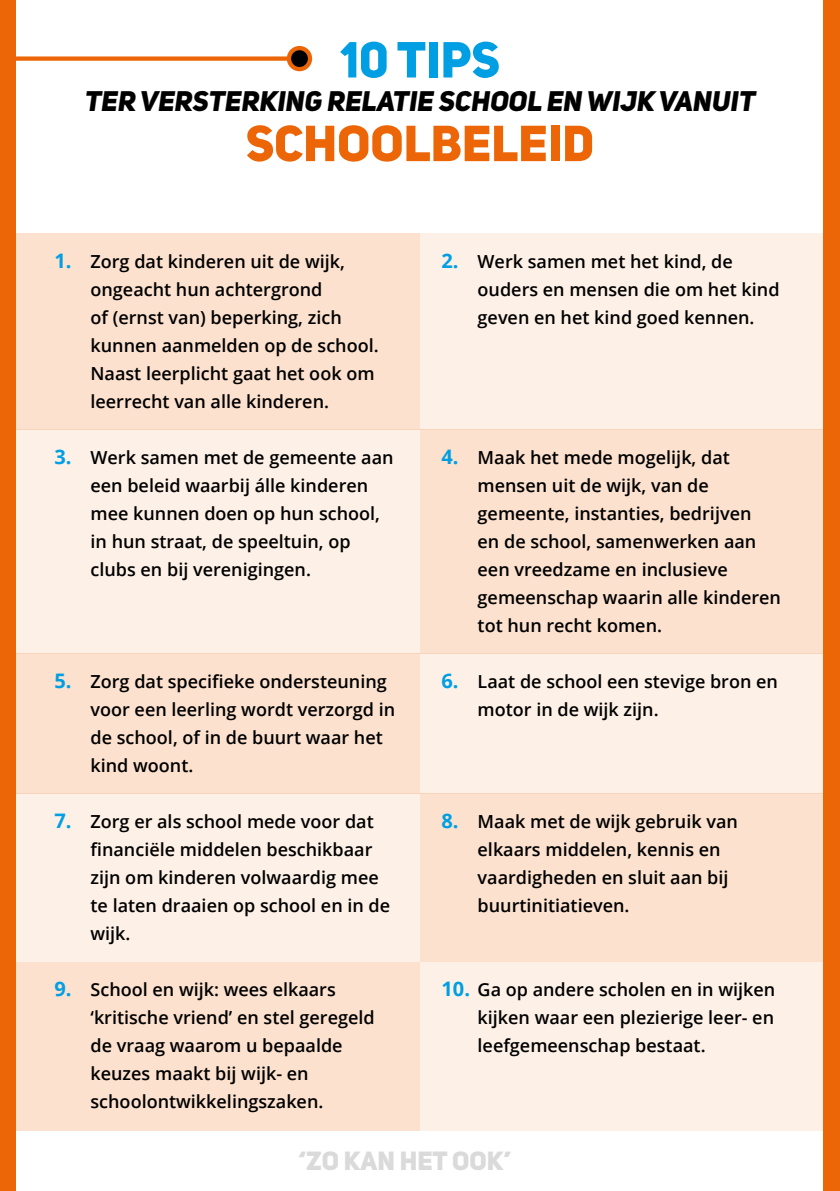
<style>
.page{position:relative;width:840px;height:1191px;background:#fff}
.page>*{position:absolute;margin:0;border:0;box-sizing:border-box;transform-origin:0 0}
.t1{font:50px "Uni Sans Heavy CAPS";color:#ec6608}
.t2{font:50px "Uni Sans Heavy CAPS";color:#009fe3}
.t3{font:28px "Uni Sans Heavy Italic CAPS";color:#000}
.t4{font:26px "Uni Sans Heavy CAPS";color:#dadada}
.t5{font:600 18px/28px "Open Sans";color:#000}
.s1{font-weight:700;font-size:20px;color:#009fe3}
</style>
<div class="page">
<div style="left:8px;top:233px;width:412px;height:197px;background:#fbe1ce"></div>
<div style="left:420px;top:233px;width:411px;height:196px;background:#fdf0e6"></div>
<div style="left:420px;top:430px;width:411px;height:224px;background:#fbe1ce"></div>
<div style="left:8px;top:430px;width:412px;height:224px;background:#fdf0e6"></div>
<div style="left:8px;top:654px;width:412px;height:140px;background:#fbe1ce"></div>
<div style="left:420px;top:654px;width:411px;height:140px;background:#fdf0e6"></div>
<div style="left:420px;top:794px;width:411px;height:168px;background:#fbe1ce"></div>
<div style="left:8px;top:794px;width:412px;height:168px;background:#fdf0e6"></div>
<div style="left:8px;top:962px;width:412px;height:168px;background:#fbe1ce"></div>
<div style="left:420px;top:962px;width:411px;height:168px;background:#fdf0e6"></div>
<div style="left:0;top:0;width:15px;height:1191px;background:#ec6608"></div>
<div style="left:823px;top:0;width:16px;height:1191px;background:#ec6608"></div>
<div style="left:0;top:56px;width:299px;height:5px;background:#ec6608"></div>
<div style="left:289px;top:48px;width:21px;height:21px;background:#000;border-radius:50%"></div>
<div style="left:287px;top:46px;width:25px;height:25px;border:4px solid #ec6608;border-radius:50%"></div>
<h1 class="t2" style="left:340px;top:28px;width:161px">10 TIPS</h1>
<h2 class="t3" style="left:85px;top:84px;width:671px">TER VERSTERKING RELATIE SCHOOL EN WIJK VANUIT</h2>
<h1 class="t1" style="left:246px;top:111px;width:349px">SCHOOLBELEID</h1>
<p class="t5" style="left:90px;top:247px;width:289px;text-indent:-36px"><span class="s1">1.</span> Zorg dat kinderen uit de wijk, ongeacht hun achtergrond<br>of (ernst van) beperking, zich kunnen aanmelden op de school.<br>Naast leerplicht gaat het ook om leerrecht van alle kinderen.</p>
<p class="t5" style="left:477px;top:247px;width:303px;text-indent:-36px"><span class="s1">2.</span> Werk samen met het kind, de ouders en mensen die om het kind geven en het kind goed kennen.</p>
<p class="t5" style="left:90px;top:443px;width:304px;text-indent:-36px"><span class="s1">3.</span> Werk samen met de gemeente aan een beleid waarbij álle kinderen mee kunnen doen op hun school, in hun straat, de speeltuin, op clubs en bij verenigingen.</p>
<p class="t5" style="left:477px;top:443px;width:305px;text-indent:-36px"><span class="s1">4.</span> Maak het mede mogelijk, dat mensen uit de wijk, van de gemeente, instanties, bedrijven<br>en de school, samenwerken aan een vreedzame en inclusieve gemeenschap waarin alle kinderen tot hun recht komen.</p>
<p class="t5" style="left:90px;top:667px;width:306px;text-indent:-36px"><span class="s1">5.</span> Zorg dat specifieke ondersteuning voor een leerling wordt verzorgd in de school, of in de buurt waar het kind woont.</p>
<p class="t5" style="left:477px;top:667px;width:302px;text-indent:-36px"><span class="s1">6.</span> Laat de school een stevige bron en motor in de wijk zijn.</p>
<p class="t5" style="left:90px;top:807px;width:301px;text-indent:-36px"><span class="s1">7.</span> Zorg er als school mede voor dat financiële middelen beschikbaar zijn om kinderen volwaardig mee te laten draaien op school en in de wijk.</p>
<p class="t5" style="left:477px;top:807px;width:262px;text-indent:-36px"><span class="s1">8.</span> Maak met de wijk gebruik van elkaars middelen, kennis en vaardigheden en sluit aan bij buurtinitiatieven.</p>
<p class="t5" style="left:90px;top:975px;width:285px;text-indent:-36px"><span class="s1">9.</span> School en wijk: wees elkaars ‘kritische vriend’ en stel geregeld de vraag waarom u bepaalde keuzes maakt bij wijk- en schoolontwikkelingszaken.</p>
<p class="t5" style="left:477px;top:975px;width:299px;text-align:justify;text-indent:-36px"><span class="s1">10.</span> Ga op andere scholen en in wijken kijken waar een plezierige leer- en leefgemeenschap bestaat.</p>
<h3 class="t4" style="left:298px;top:1144px;width:214px">‘ZO KAN HET OOK’</h3>
</div>
